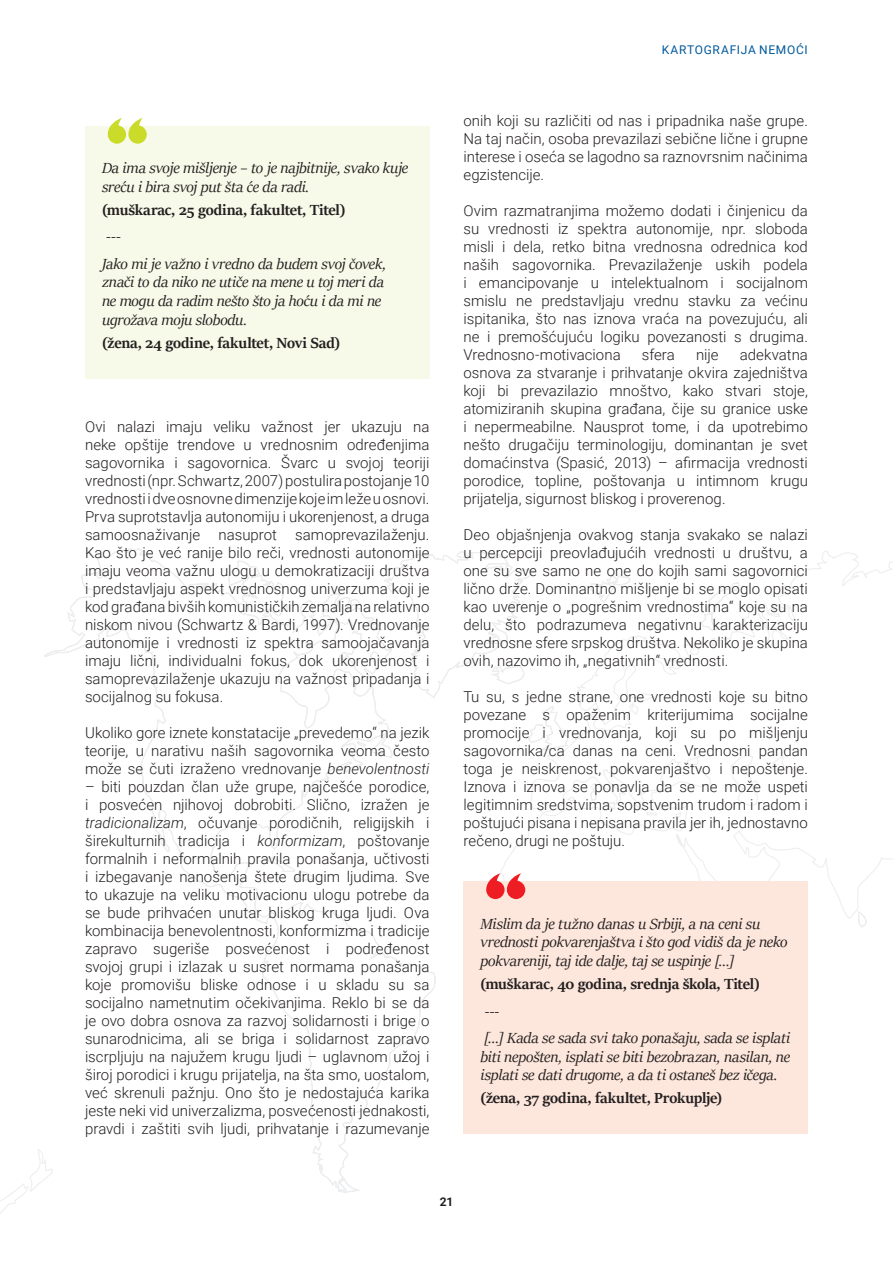
<style>
.page{position:relative;width:893px;height:1263px;background:#fff}
.page>*{position:absolute;margin:0;border:0;box-sizing:border-box;transform-origin:0 0}
.CITAT{font:italic 16.5px/18.8px "Sitka Banner";letter-spacing:-.01em;color:#231f20}
.CITAT-2{font:700 16.5px "Sitka Banner";letter-spacing:-.01em;color:#231f20}
.TEXT_MAIN{font:300 15px/18px "Roboto";color:#231f20;text-align:justify}
.CITAT_razmak{font:italic 15px "Sitka Banner";color:#231f20}
.t1{font:12px "Roboto";letter-spacing:.055em;color:#00599b}
.t2{font:700 12px "Roboto";color:#231f20}
.s1{font-style:italic}
</style>
<div class="page">
<svg style="left:0;top:1149px;width:43px;height:65px"></svg>
<svg style="left:43px;top:548px;width:850px;height:645px"></svg>
<svg style="left:659px;top:752px;width:53px;height:39px"></svg>
<svg style="left:771px;top:755px;width:14px;height:19px"></svg>
<svg style="left:729px;top:756px;width:30px;height:51px"></svg>
<svg style="left:675px;top:811px;width:7px;height:8px"></svg>
<svg style="left:645px;top:811px;width:12px;height:6px"></svg>
<svg style="left:590px;top:783px;width:7px;height:8px"></svg>
<svg style="left:566px;top:795px;width:9px;height:8px"></svg>
<div style="left:85px;top:126px;width:344px;height:252px;background:#f8fae9"></div>
<svg style="left:108px;top:118px;width:39px;height:26px"></svg>
<div style="left:463px;top:881px;width:345px;height:253px;background:#fde7dc"></div>
<svg style="left:486px;top:873px;width:39px;height:26px"></svg>
<p class="t1" style="left:662px;top:41px;width:147px">KARTOGRAFIJA NEMOĆI</p>
<p class="CITAT" style="left:102px;top:158px;width:308px">Da ima svoje mišljenje – to je najbitnije, svako kuje sreću i bira svoj put šta će da radi.</p>
<p class="CITAT-2" style="left:102px;top:198px;width:245px">(muškarac, 25 godina, fakultet, Titel)</p>
<p class="CITAT_razmak" style="left:106px;top:226px;width:16px">---</p>
<p class="CITAT" style="left:102px;top:254px;width:285px">Jako mi je važno i vredno da budem svoj čovek, znači to da niko ne utiče na mene u toj meri da ne mogu da radim nešto što ja hoću i da mi ne ugrožava moju slobodu.</p>
<p class="CITAT-2" style="left:102px;top:331px;width:240px">(žena, 24 godine, fakultet, Novi Sad)</p>
<p class="TEXT_MAIN" style="left:85px;top:417px;width:346px">Ovi nalazi imaju veliku važnost jer ukazuju na neke opštije trendove u vrednosnim određenjima sagovornika i sagovornica. Švarc u svojoj teoriji vrednosti (npr. Schwartz, 2007) postulira postojanje 10 vrednosti i dve osnovne dimenzije koje im leže u osnovi.<br>Prva suprotstavlja autonomiju i ukorenjenost, a druga samoosnaživanje nasuprot samoprevazilaženju.<br>Kao što je već ranije bilo reči, vrednosti autonomije imaju veoma važnu ulogu u demokratizaciji društva i predstavljaju aspekt vrednosnog univerzuma koji je kod građana bivših komunističkih zemalja na relativno niskom nivou (Schwartz &amp; Bardi, 1997). Vrednovanje autonomije i vrednosti iz spektra samoojačavanja imaju lični, individualni fokus, dok ukorenjenost i samoprevazilaženje ukazuju na važnost pripadanja i socijalnog su fokusa.</p>
<p class="TEXT_MAIN" style="left:85px;top:723px;width:346px">Ukoliko gore iznete konstatacije „prevedemo“ na jezik teorije, u narativu naših sagovornika veoma često može se čuti izraženo vrednovanje <span class="s1">benevolentnosti</span></p>
<p class="TEXT_MAIN" style="left:85px;top:777px;width:346px">– biti pouzdan član uže grupe, najčešće porodice, i posvećen njihovoj dobrobiti. Slično, izražen je <span class="s1">tradicionalizam</span>, očuvanje porodičnih, religijskih i širekulturnih tradicija i <span class="s1">konformizam</span>, poštovanje formalnih i neformalnih pravila ponašanja, učtivosti i izbegavanje nanošenja štete drugim ljudima. Sve to ukazuje na veliku motivacionu ulogu potrebe da se bude prihvaćen unutar bliskog kruga ljudi. Ova kombinacija benevolentnosti, konformizma i tradicije zapravo sugeriše posvećenost i podređenost svojoj grupi i izlazak u susret normama ponašanja koje promovišu bliske odnose i u skladu su sa socijalno nametnutim očekivanjima. Reklo bi se da je ovo dobra osnova za razvoj solidarnosti i brige o sunarodnicima, ali se briga i solidarnost zapravo iscrpljuju na najužem krugu ljudi – uglavnom užoj i široj porodici i krugu prijatelja, na šta smo, uostalom, već skrenuli pažnju. Ono što je nedostajuća karika jeste neki vid univerzalizma, posvećenosti jednakosti, pravdi i zaštiti svih ljudi, prihvatanje i razumevanje</p>
<p class="TEXT_MAIN" style="left:463px;top:111px;width:346px">onih koji su različiti od nas i pripadnika naše grupe.<br>Na taj način, osoba prevazilazi sebične lične i grupne interese i oseća se lagodno sa raznovrsnim načinima egzistencije.</p>
<p class="TEXT_MAIN" style="left:463px;top:201px;width:346px">Ovim razmatranjima možemo dodati i činjenicu da su vrednosti iz spektra autonomije, npr. sloboda misli i dela, retko bitna vrednosna odrednica kod naših sagovornika. Prevazilaženje uskih podela i emancipovanje u intelektualnom i socijalnom smislu ne predstavljaju vrednu stavku za većinu ispitanika, što nas iznova vraća na povezujuću, ali ne i premošćujuću logiku povezanosti s drugima.<br>Vrednosno-motivaciona</p>
<p class="TEXT_MAIN" style="left:642px;top:345px;width:35px">sfera</p>
<p class="TEXT_MAIN" style="left:696px;top:345px;width:24px">nije</p>
<p class="TEXT_MAIN" style="left:463px;top:345px;width:346px;text-indent:276px">adekvatna osnova za stvaranje i prihvatanje okvira zajedništva koji bi prevazilazio mnoštvo, kako stvari stoje, atomiziranih skupina građana, čije su granice uske i nepermeabilne. Nausprot tome, i da upotrebimo nešto drugačiju terminologiju, dominantan je svet domaćinstva (Spasić, 2013) – afirmacija vrednosti porodice, topline, poštovanja u intimnom krugu prijatelja, sigurnost bliskog i proverenog.</p>
<p class="TEXT_MAIN" style="left:463px;top:525px;width:346px">Deo objašnjenja ovakvog stanja svakako se nalazi u percepciji preovlađujućih vrednosti u društvu, a one su sve samo ne one do kojih sami sagovornici lično drže. Dominantno mišljenje bi se moglo opisati kao uverenje o „pogrešnim vrednostima“ koje su na delu, što podrazumeva negativnu karakterizaciju vrednosne sfere srpskog društva. Nekoliko je skupina ovih, nazovimo ih, „negativnih“ vrednosti.</p>
<p class="TEXT_MAIN" style="left:463px;top:687px;width:346px">Tu su, s jedne strane, one vrednosti koje su bitno povezane s opaženim kriterijumima socijalne promocije i vrednovanja, koji su po mišljenju sagovornika/ca danas na ceni. Vrednosni pandan toga je neiskrenost, pokvarenjaštvo i nepoštenje.<br>Iznova i iznova se ponavlja da se ne može uspeti legitimnim sredstvima, sopstvenim trudom i radom i poštujući pisana i nepisana pravila jer ih, jednostavno rečeno, drugi ne poštuju.</p>
<p class="CITAT" style="left:480px;top:913px;width:309px">Mislim da je tužno danas u Srbiji, a na ceni su vrednosti pokvarenjaštva i što god vidiš da je neko pokvareniji, taj ide dalje, taj se uspinje […]</p>
<p class="CITAT-2" style="left:480px;top:972px;width:281px">(muškarac, 40 godina, srednja škola, Titel)</p>
<p class="CITAT_razmak" style="left:485px;top:1000px;width:16px">---</p>
<p class="CITAT" style="left:480px;top:1028px;width:311px;text-align:justify">[…] Kada se sada svi tako ponašaju, sada se isplati biti nepošten, isplati se biti bezobrazan, nasilan, ne isplati se dati drugome, a da ti ostaneš bez ičega.</p>
<p class="CITAT-2" style="left:480px;top:1086px;width:243px">(žena, 37 godina, fakultet, Prokuplje)</p>
<p class="t2" style="left:440px;top:1193px;width:15px">21</p>
</div>
